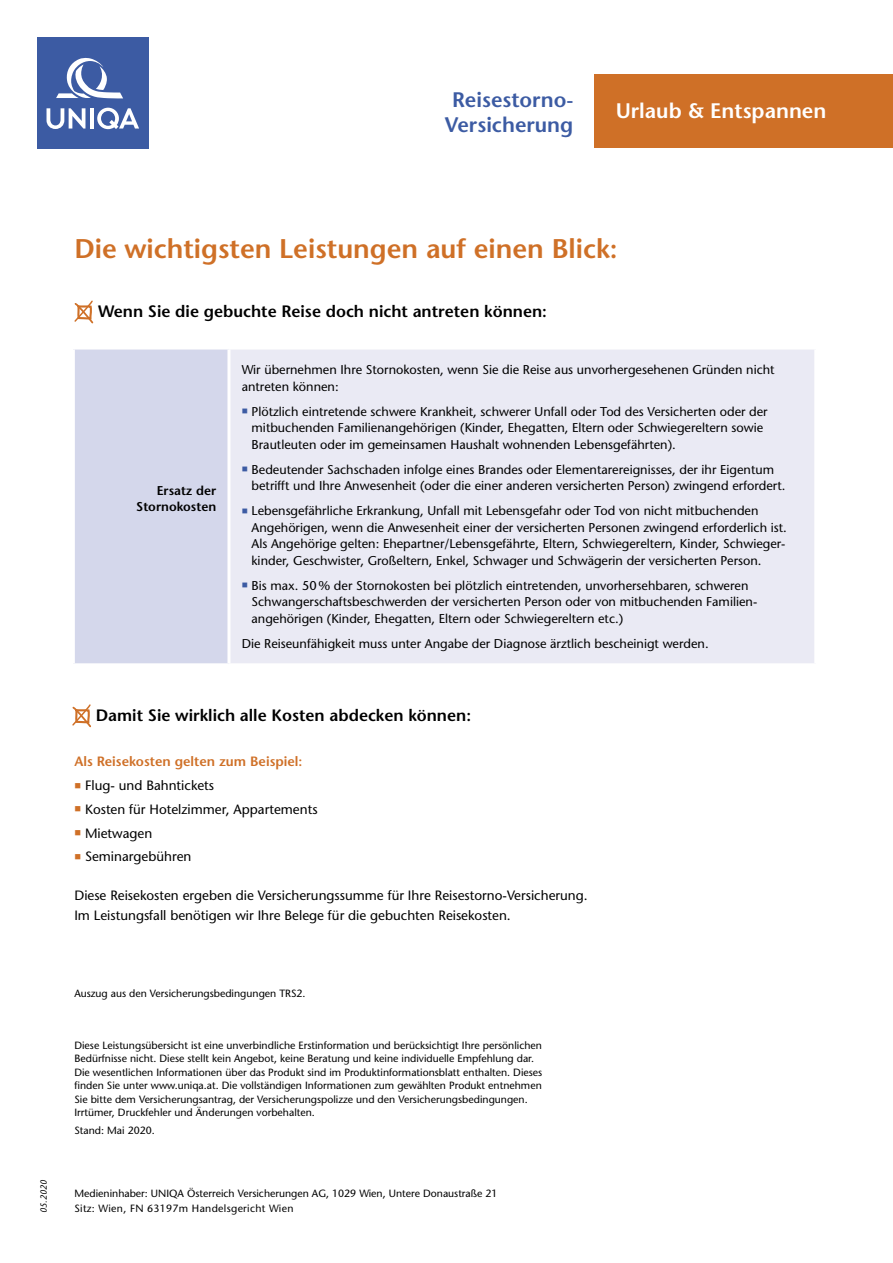
<style>
.page{position:relative;width:893px;height:1263px;background:#fff}
.page>*{position:absolute;margin:0;border:0;box-sizing:border-box;transform-origin:0 0}
.t1{font:600 27px "Stone Sans";color:#cf7027}
.t2{font:600 21px/25.5px "Stone Sans";color:#3c5ba3;text-align:center}
.t3{font:600 21px "Stone Sans";color:#fff}
.t4{font:600 16.5px "Stone Sans";color:#000}
.t5{font:13.5px/19.5px "Stone Sans";color:#000}
.t6{font:600 13.5px "Stone Sans";color:#cf7027}
.t7{font:12.75px/16.5px "Stone Sans";color:#000}
.t8{font:600 12.75px/16.5px "Stone Sans";color:#000;text-align:right}
.t9{font:10.5px/13.5px "Stone Sans";color:#000}
.t10{font:10.5px "Stone Sans";letter-spacing:.03em;color:#000}
.t11{font:italic 9px "Stone Sans";color:#000}
.s1{color:#3c5ba3}
.s2{color:#cf7027}
</style>
<div class="page">
<div style="left:595px;top:74px;width:298px;height:74px;background:#cf7027"></div>
<div style="left:37px;top:37px;width:112px;height:112px;background:#3c5ba3"></div>
<svg style="left:47px;top:108px;width:38px;height:21px"></svg>
<hr style="left:90px;top:108px;width:4px;height:21px;background:#fff">
<svg style="left:97px;top:108px;width:42px;height:21px"></svg>
<svg style="left:56px;top:57px;width:67px;height:41px"></svg>
<svg style="left:74px;top:300px;width:20px;height:24px"></svg>
<div style="left:73px;top:348px;width:156px;height:317px;background:#d4d7eb"></div>
<div style="left:229px;top:348px;width:587px;height:317px;background:#eaeaf4"></div>
<hr style="left:814px;top:349px;width:3px;height:314px;background:#fff">
<hr style="left:229px;top:346px;width:588px;height:3px;background:#fff">
<hr style="left:72px;top:663px;width:157px;height:3px;background:#fff">
<hr style="left:72px;top:346px;width:157px;height:3px;background:#fff">
<hr style="left:72px;top:349px;width:3px;height:314px;background:#fff">
<hr style="left:227px;top:349px;width:3px;height:314px;background:#fff">
<hr style="left:229px;top:663px;width:588px;height:3px;background:#fff">
<svg style="left:72px;top:704px;width:19px;height:24px"></svg>
<h2 class="t2" style="left:445px;top:87px;width:130px">Reisestorno-<br>Versicherung</h2>
<h2 class="t3" style="left:616px;top:98px;width:212px">Urlaub &amp; Entspannen</h2>
<p class="t11" style="left:38px;top:1213px;width:35px;rotate:-90deg">05.2020</p>
<h1 class="t1" style="left:74px;top:233px;width:545px">Die wichtigsten Leistungen auf einen Blick:</h1>
<p class="t4" style="left:98px;top:302px;width:451px">Wenn Sie die gebuchte Reise doch nicht antreten können:</p>
<p class="t8" style="left:136px;top:482px;width:81px">Ersatz der<br>Stornokosten</p>
<p class="t7" style="left:242px;top:362px;width:534px">Wir übernehmen Ihre Stornokosten, wenn Sie die Reise aus unvorhergesehenen Gründen nicht antreten können:</p>
<p class="t7" style="left:252px;top:403px;width:518px;text-indent:-10px"><span class="s1">■</span> Plötzlich eintretende schwere Krankheit, schwerer Unfall oder Tod des Versicherten oder der mitbuchenden Familienangehörigen (Kinder, Ehegatten, Eltern oder Schwiegereltern sowie<br>Brautleuten oder im gemeinsamen Haushalt wohnenden Lebensgefährten).</p>
<p class="t7" style="left:252px;top:461px;width:535px;text-indent:-10px"><span class="s1">■</span> Bedeutender Sachschaden infolge eines Brandes oder Elementarereignisses, der ihr Eigentum betrifft und Ihre Anwesenheit (oder die einer anderen versicherten Person) zwingend erfordert.</p>
<p class="t7" style="left:252px;top:503px;width:537px;text-indent:-10px"><span class="s1">■</span> Lebensgefährliche Erkrankung, Unfall mit Lebensgefahr oder Tod von nicht mitbuchenden Angehörigen, wenn die Anwesenheit einer der versicherten Personen zwingend erforderlich ist.<br>Als Angehörige gelten: Ehepartner/Lebensgefährte, Eltern, Schwiegereltern, Kinder, Schwieger&shy;kinder, Geschwister, Großeltern, Enkel, Schwager und Schwägerin der versicherten Person.</p>
<p class="t7" style="left:252px;top:577px;width:507px;text-indent:-10px"><span class="s1">■</span> Bis max. 50% der Stornokosten bei plötzlich eintretenden, unvorhersehbaren, schweren<br>Schwangerschaftsbeschwerden der versicherten Person oder von mitbuchenden Familien&shy;angehörigen (Kinder, Ehegatten, Eltern oder Schwiegereltern etc.)</p>
<p class="t7" style="left:242px;top:635px;width:468px">Die Reiseunfähigkeit muss unter Angabe der Diagnose ärztlich bescheinigt werden.</p>
<p class="t4" style="left:96px;top:706px;width:377px">Damit Sie wirklich alle Kosten abdecken können:</p>
<p class="t6" style="left:74px;top:753px;width:229px">Als Reisekosten gelten zum Beispiel:</p>
<p class="t5" style="left:74px;top:776px;width:141px"><span class="s2">■</span> Flug- und Bahntickets</p>
<p class="t5" style="left:74px;top:799px;width:245px"><span class="s2">■</span> Kosten für Hotelzimmer, Appartements</p>
<p class="t5" style="left:74px;top:823px;width:79px"><span class="s2">■</span> Mietwagen</p>
<p class="t5" style="left:74px;top:847px;width:119px"><span class="s2">■</span> Seminargebühren</p>
<p class="t5" style="left:74px;top:886px;width:515px">Diese Reisekosten ergeben die Versicherungssumme für Ihre Reisestorno-Versicherung.<br>Im Leistungsfall benötigen wir Ihre Belege für die gebuchten Reisekosten.</p>
<p class="t9" style="left:74px;top:986px;width:233px">Auszug aus den Versicherungsbedingungen TRS2.</p>
<p class="t9" style="left:74px;top:1038px;width:469px">Diese Leistungsübersicht ist eine unverbindliche Erstinformation und berücksichtigt Ihre persönlichen Bedürfnisse nicht. Diese stellt kein Angebot, keine Beratung und keine individuelle Empfehlung dar.<br>Die wesentlichen Informationen über das Produkt sind im Produktinformationsblatt enthalten. Dieses finden Sie unter www.uniqa.at. Die vollständigen Informationen zum gewählten Produkt entnehmen Sie bitte dem Versicherungsantrag, der Versicherungspolizze und den Versicherungsbedingungen.<br>Irrtümer, Druckfehler und Änderungen vorbehalten.</p>
<p class="t9" style="left:74px;top:1124px;width:82px">Stand: Mai 2020.</p>
<p class="t9" style="left:74px;top:1186px;width:425px">Medieninhaber: UNIQA Österreich Versicherungen AG, 1029 Wien, Untere Donaustraße 21</p>
<p class="t10" style="left:74px;top:1202px;width:221px">Sitz: Wien, FN 63197m Handelsgericht Wien</p>
</div>
